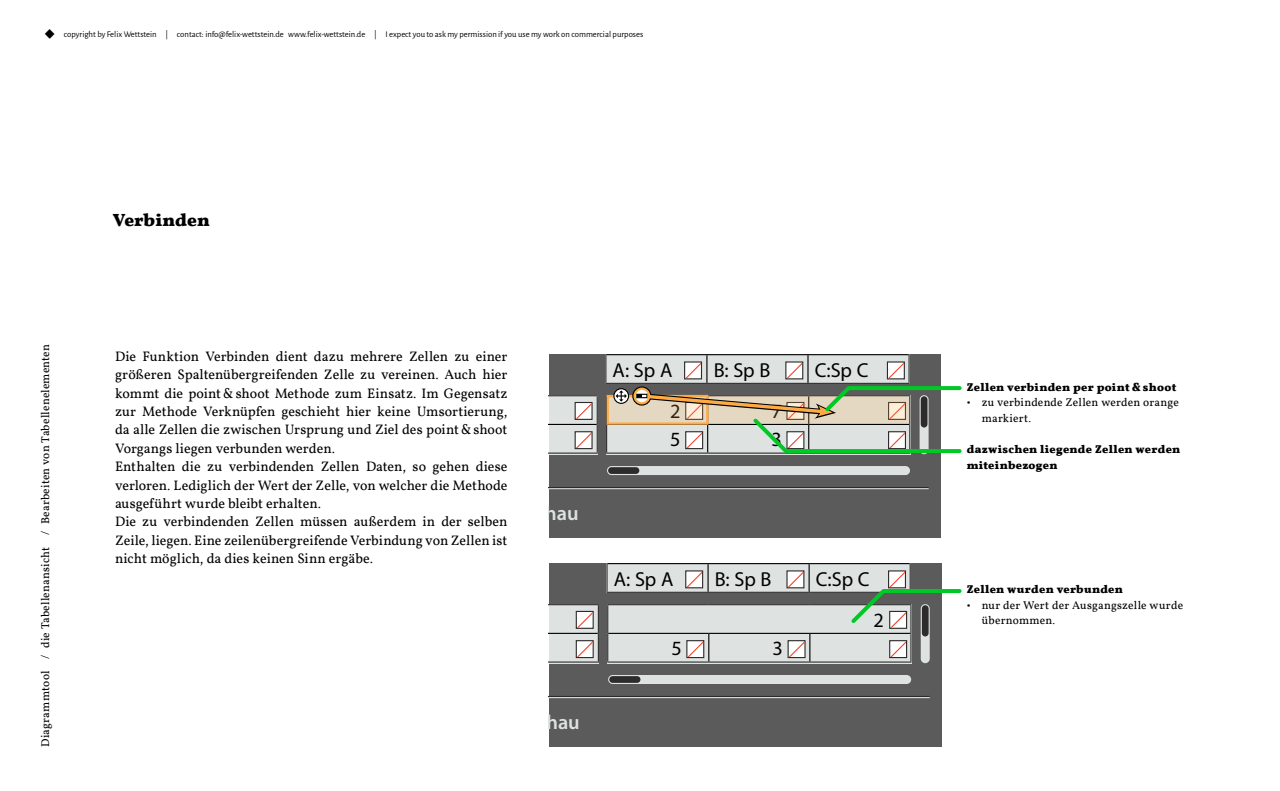
<style>
.page{position:relative;width:1280px;height:791px;background:#fff}
.page>*{position:absolute;margin:0;border:0;box-sizing:border-box;transform-origin:0 0}
.t1{font:20.2px "Myriad Pro";letter-spacing:-.005em;color:#000}
.t2{font:600 20.2px "Myriad Pro";color:#dee3e2}
.t3{font:700 18px "Vollkorn";letter-spacing:.005em;color:#000}
.t4{font:14px/18.4px "Vollkorn";color:#000}
.t5{font:11.5px/15.6px "Vollkorn";letter-spacing:.02em;color:#000}
.t6{font:700 11.5px/15.6px "Vollkorn";letter-spacing:.025em;color:#000}
.t7{font:8.7px "Alegreya Sans";color:#000}
.s1{font-family:"Minion Pro";font-size:24px}
</style>
<div class="page">
<div style="left:549px;top:354px;width:391px;height:184px;background:#5b5b5b"></div>
<hr style="left:549px;top:488px;width:380px;height:1px;background:#dee3e2">
<hr style="left:549px;top:487px;width:380px;height:1px;background:#2d2b2c">
<div style="left:606px;top:395px;width:305px;height:59px;background:#dee3e2"></div>
<hr style="left:606px;top:395px;width:102px;height:1px;background:#2d2b2c">
<svg style="left:606px;top:396px;width:1px;height:57px"></svg>
<hr style="left:606px;top:453px;width:102px;height:1px;background:#2d2b2c">
<div style="left:549px;top:395px;width:48px;height:59px;background:#dee3e2"></div>
<hr style="left:549px;top:395px;width:49px;height:1px;background:#2d2b2c">
<svg style="left:597px;top:396px;width:1px;height:57px"></svg>
<hr style="left:549px;top:453px;width:49px;height:1px;background:#2d2b2c">
<hr style="left:549px;top:424px;width:48px;height:1px;background:#000">
<div style="left:605px;top:354px;width:305px;height:30px;background:#dee3e2"></div>
<svg style="left:605px;top:354px;width:1px;height:29px"></svg>
<hr style="left:605px;top:383px;width:102px;height:1px;background:#2d2b2c">
<hr style="left:606px;top:354px;width:101px;height:1px;background:#000">
<svg style="left:607px;top:466px;width:303px;height:9px;background:#cfd3d2"></svg>
<svg style="left:575px;top:402px;width:18px;height:18px"></svg>
<svg style="left:576px;top:403px;width:15px;height:16px"></svg>
<svg style="left:575px;top:431px;width:18px;height:18px"></svg>
<svg style="left:576px;top:432px;width:15px;height:16px"></svg>
<div style="left:608px;top:396px;width:99px;height:28px;background:#e4d8c3"></div>
<div style="left:607px;top:395px;width:101px;height:30px;border:2px solid #feab46"></div>
<div style="left:632px;top:386px;width:19px;height:20px;border:4px solid #000;border-radius:50%"></div>
<div style="left:613px;top:388px;width:16px;height:16px;border:1px solid #000;border-radius:50%"></div>
<svg style="left:616px;top:390px;width:11px;height:12px"></svg>
<div style="left:633px;top:388px;width:17px;height:16px;border:2px solid #feab46;border-radius:50%"></div>
<div style="left:549px;top:563px;width:392px;height:184px;background:#5b5b5b"></div>
<hr style="left:549px;top:697px;width:381px;height:1px;background:#dee3e2">
<hr style="left:549px;top:696px;width:381px;height:1px;background:#2d2b2c">
<div style="left:607px;top:604px;width:305px;height:59px;background:#dee3e2"></div>
<hr style="left:607px;top:604px;width:102px;height:1px;background:#2d2b2c">
<hr style="left:709px;top:604px;width:101px;height:1px;background:#2d2b2c">
<hr style="left:810px;top:604px;width:102px;height:1px;background:#2d2b2c">
<svg style="left:607px;top:605px;width:1px;height:57px"></svg>
<hr style="left:910px;top:633px;width:2px;height:29px;background:#2d2b2c">
<hr style="left:607px;top:662px;width:102px;height:1px;background:#2d2b2c">
<hr style="left:709px;top:662px;width:101px;height:1px;background:#2d2b2c">
<hr style="left:810px;top:662px;width:102px;height:1px;background:#2d2b2c">
<hr style="left:608px;top:633px;width:101px;height:1px;background:#000">
<hr style="left:709px;top:633px;width:101px;height:1px;background:#000">
<hr style="left:810px;top:633px;width:100px;height:1px;background:#000">
<div style="left:549px;top:604px;width:50px;height:59px;background:#dee3e2"></div>
<hr style="left:549px;top:604px;width:50px;height:1px;background:#2d2b2c">
<hr style="left:549px;top:662px;width:50px;height:1px;background:#2d2b2c">
<hr style="left:549px;top:633px;width:49px;height:1px;background:#000">
<div style="left:606px;top:563px;width:305px;height:30px;background:#dee3e2"></div>
<hr style="left:606px;top:564px;width:2px;height:28px;background:#2d2b2c">
<hr style="left:606px;top:592px;width:102px;height:1px;background:#2d2b2c">
<hr style="left:708px;top:592px;width:101px;height:1px;background:#2d2b2c">
<hr style="left:809px;top:592px;width:102px;height:1px;background:#2d2b2c">
<hr style="left:608px;top:563px;width:100px;height:1px;background:#000">
<hr style="left:708px;top:563px;width:101px;height:1px;background:#000">
<svg style="left:708px;top:563px;width:1px;height:29px"></svg>
<hr style="left:809px;top:563px;width:101px;height:1px;background:#000">
<svg style="left:809px;top:563px;width:1px;height:29px"></svg>
<svg style="left:608px;top:675px;width:303px;height:9px;background:#d0d4d3"></svg>
<div style="left:921px;top:604px;width:9px;height:59px;background:#dee3e2;border-radius:4px"></div>
<svg style="left:576px;top:611px;width:1px;height:18px"></svg>
<div style="left:686px;top:640px;width:18px;height:18px;background:#666"></div>
<svg style="left:687px;top:634px;width:22px;height:28px"></svg>
<div style="left:889px;top:640px;width:18px;height:18px;background:#2d2b2c"></div>
<svg style="left:788px;top:640px;width:1px;height:18px"></svg>
<svg style="left:789px;top:634px;width:21px;height:28px"></svg>
<svg style="left:576px;top:640px;width:1px;height:18px"></svg>
<svg style="left:577px;top:605px;width:22px;height:57px"></svg>
<svg style="left:685px;top:570px;width:18px;height:18px"></svg>
<svg style="left:686px;top:571px;width:16px;height:16px"></svg>
<svg style="left:786px;top:570px;width:18px;height:18px"></svg>
<svg style="left:788px;top:571px;width:15px;height:16px"></svg>
<svg style="left:848px;top:563px;width:114px;height:94px"></svg>
<svg style="left:636px;top:354px;width:326px;height:101px"></svg>
<p class="t7" style="left:44px;top:29px;width:601px"><span class="s1">◆</span> copyright by Felix Wettstein | contact: info@felix-wettstein.de www.felix-wettstein.de | I expect you to ask my permission if you use my work on commercial purposes</p>
<p class="t5" style="left:38px;top:747px;width:404px;rotate:-90deg">Diagrammtool / die Tabellenansicht / Bearbeiten von Tabellenelementen</p>
<p class="t3" style="left:113px;top:209px;width:99px">Verbinden</p>
<p class="t4" style="left:115px;top:347px;width:394px">Die Funktion Verbinden dient dazu mehrere Zellen zu einer größeren Spaltenübergreifenden Zelle zu vereinen. Auch hier kommt die point&amp;shoot Methode zum Einsatz. Im Gegensatz zur Methode Verknüpfen geschieht hier keine Umsortierung, da alle Zellen die zwischen Ursprung und Ziel des point&amp;shoot Vorgangs liegen verbunden werden.<br>Enthalten die zu verbindenden Zellen Daten, so gehen diese verloren. Lediglich der Wert der Zelle, von welcher die Methode ausgeführt wurde bleibt erhalten.<br>Die zu verbindenden Zellen müssen außerdem in der selben Zeile, liegen. Eine zeilenübergreifende Verbindung von Zellen ist nicht möglich, da dies keinen Sinn ergäbe.</p>
<h1 class="t2" style="left:497px;top:501px;width:83px">Vorschau</h1>
<h1 class="t1" style="left:613px;top:357px;width:61px">A: Sp A</h1>
<h1 class="t1" style="left:714px;top:357px;width:58px">B: Sp B</h1>
<h1 class="t1" style="left:815px;top:357px;width:55px">C:Sp C</h1>
<h1 class="t1" style="left:670px;top:398px;width:12px">2</h1>
<h1 class="t1" style="left:771px;top:398px;width:12px">7</h1>
<h1 class="t1" style="left:670px;top:427px;width:12px">5</h1>
<h1 class="t1" style="left:771px;top:427px;width:12px">3</h1>
<h1 class="t1" style="left:614px;top:566px;width:61px">A: Sp A</h1>
<h1 class="t1" style="left:715px;top:566px;width:58px">B: Sp B</h1>
<h1 class="t1" style="left:816px;top:566px;width:55px">C:Sp C</h1>
<h1 class="t1" style="left:671px;top:636px;width:12px">5</h1>
<h1 class="t1" style="left:773px;top:636px;width:12px">3</h1>
<h1 class="t1" style="left:874px;top:607px;width:12px">2</h1>
<p class="t6" style="left:967px;top:379px;width:211px">Zellen verbinden per point &amp; shoot</p>
<p class="t5" style="left:982px;top:395px;width:199px;text-indent:-15px">• zu verbindende Zellen werden orange markiert.</p>
<p class="t6" style="left:967px;top:442px;width:215px">dazwischen liegende Zellen werden miteinbezogen</p>
<p class="t6" style="left:967px;top:582px;width:158px">Zellen wurden verbunden</p>
<p class="t5" style="left:982px;top:597px;width:203px;text-indent:-15px">• nur der Wert der Ausgangszelle wurde übernommen.</p>
</div>
